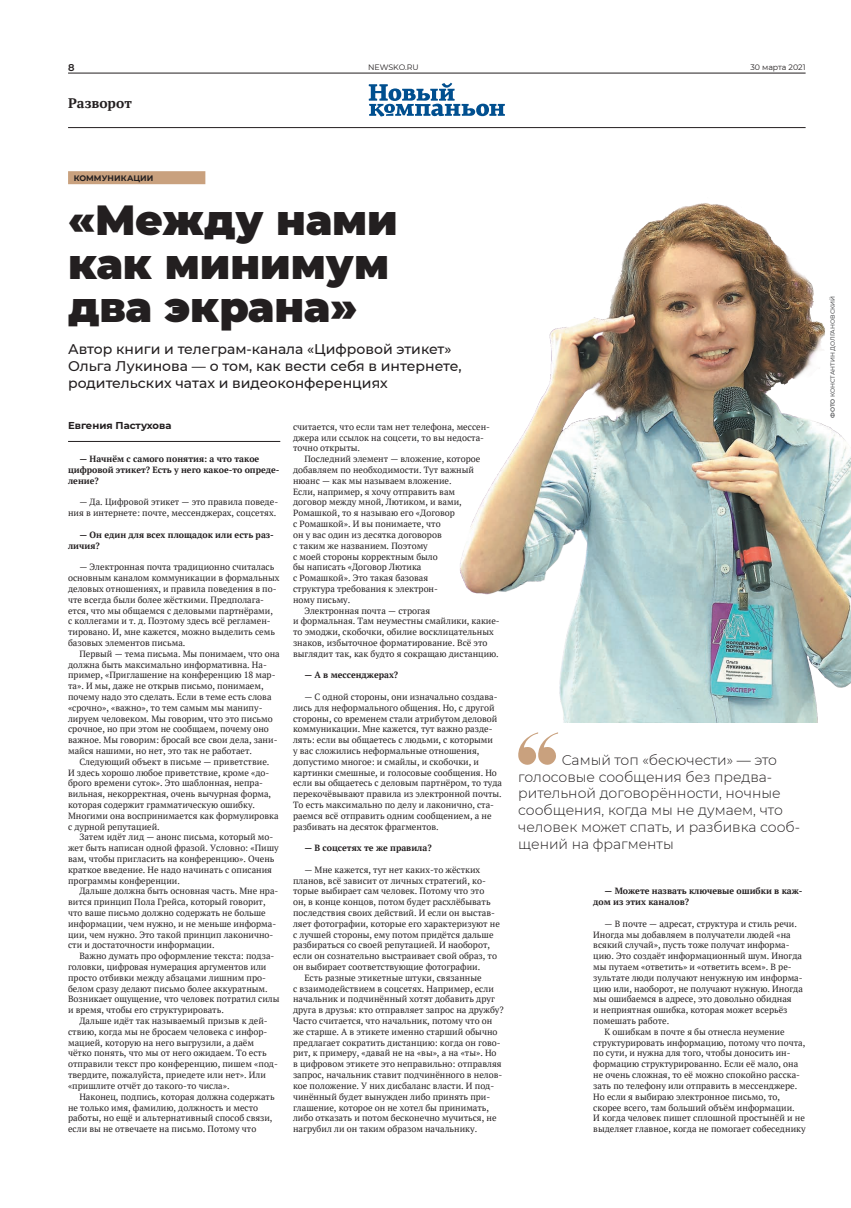
<style>
.page{position:relative;width:851px;height:1208px;background:#fff}
.page>*{position:absolute;margin:0;border:0;box-sizing:border-box;transform-origin:0 0}
.Заголовок_42{font:900 42px/43.2px "Montserrat";color:#231f20}
.Цитата_1{font:300 14px/16.8px "Montserrat";color:#231f20}
.Лид{font:500 14px/16.8px "Montserrat";color:#231f20}
.t1{font:700 13.8px "PT Serif";letter-spacing:.005em;color:#231f20}
.Автор{font:700 10px "Montserrat";color:#231f20}
.t2{font:600 9.9px "Montserrat";color:#231f20}
.Основной_текст{font:9px/10.8px "PT Serif";color:#231f20}
.Вопрос_в_интервью{font:700 9px/10.8px "PT Serif";color:#231f20}
.Рубрика{font:700 8px "Montserrat";letter-spacing:.005em;color:#231f20}
.t3{font:7.9px "Montserrat";color:#231f20}
.Фотограф{font:500 6px "Montserrat";color:#57585a}
.s1{font-weight:600}
</style>
<div class="page">
<hr style="left:68px;top:127px;width:737px;height:1px;background:#231f20">
<hr style="left:68px;top:73px;width:737px;height:1px;background:#231f20">
<svg style="left:368px;top:83px;width:137px;height:34px"></svg>
<div style="left:68px;top:171px;width:137px;height:13px;background:#c9a17e"></div>
<hr style="left:68px;top:441px;width:212px;height:1px;background:#231f20">
<img style="left:460px;top:203px;width:390px;height:519px">
<svg style="left:518px;top:732px;width:40px;height:33px"></svg>
<p class="t2" style="left:68px;top:60px;width:8px">8</p>
<p class="t3" style="left:368px;top:62px;width:52px">NEWSKO.RU</p>
<p class="t3" style="left:750px;top:62px;width:57px">30 марта 2021</p>
<p class="t1" style="left:68px;top:93px;width:65px">Разворот</p>
<p class="Рубрика" style="left:74px;top:173px;width:81px">КОММУНИКАЦИИ</p>
<p class="Заголовок_42" style="left:68px;top:196px;width:331px">«Между нами как минимум два экрана»</p>
<p class="Лид" style="left:68px;top:340px;width:395px">Автор книги и телеграм-канала «Цифровой этикет»<br>Ольга Лукинова — о том, как вести себя в интернете, родительских чатах и видеоконференциях</p>
<p class="Автор" style="left:68px;top:418px;width:105px">Евгения Пастухова</p>
<p class="Вопрос_в_интервью" style="left:68px;top:453px;width:213px;text-indent:11px">— Начнём с самого понятия: а что такое цифровой этикет? Есть у него какое-то опреде&shy;ление?</p>
<p class="Основной_текст" style="left:68px;top:497px;width:211px;text-align:right">— Да. Цифровой этикет — это правила поведе&shy;ния в интернете: почте, мессенджерах, соцсетях.</p>
<p class="Вопрос_в_интервью" style="left:68px;top:529px;width:207px;text-indent:11px">— Он един для всех площадок или есть раз&shy;личия?</p>
<p class="Основной_текст" style="left:68px;top:561px;width:213px;text-indent:11px">— Электронная почта традиционно считалась основным каналом коммуникации в формальных деловых отношениях, и правила поведения в по&shy;чте всегда были более жёсткими. Предполага&shy;ется, что мы общаемся с деловыми партнёрами,<br>с коллегами и т. д. Поэтому здесь всё регламен&shy;тировано. И, мне кажется, можно выделить семь базовых элементов письма.</p>
<p class="Основной_текст" style="left:68px;top:648px;width:213px;text-indent:11px">Первый — тема письма. Мы понимаем, что она должна быть максимально информативна. На&shy;пример, «Приглашение на конференцию 18 мар&shy;та». И мы, даже не открыв письмо, понимаем, почему надо это сделать. Если в теме есть слова «срочно», «важно», то тем самым мы манипу&shy;лируем человеком. Мы говорим, что это письмо срочное, но при этом не сообщаем, почему оно важное. Мы говорим: бросай все свои дела, зани&shy;майся нашими, но нет, это так не работает.</p>
<p class="Основной_текст" style="left:68px;top:756px;width:212px;text-indent:11px">Следующий объект в письме — приветствие.<br>И здесь хорошо любое приветствие, кроме «до&shy;брого времени суток». Это шаблонная, непра&shy;вильная, некорректная, очень вычурная форма, которая содержит грамматическую ошибку.<br>Многими она воспринимается как формулировка с дурной репутацией.</p>
<p class="Основной_текст" style="left:68px;top:831px;width:212px;text-indent:11px">Затем идёт лид — анонс письма, который мо&shy;жет быть написан одной фразой. Условно: «Пишу вам, чтобы пригласить на конференцию». Очень краткое введение. Не надо начинать с описания программы конференции.</p>
<p class="Основной_текст" style="left:68px;top:885px;width:212px;text-indent:11px">Дальше должна быть основная часть. Мне нра&shy;вится принцип Пола Грейса, который говорит, что ваше письмо должно содержать не больше информации, чем нужно, и не меньше информа&shy;ции, чем нужно. Это такой принцип лаконично&shy;сти и достаточности информации.</p>
<p class="Основной_текст" style="left:68px;top:950px;width:213px;text-indent:11px">Важно думать про оформление текста: подза&shy;головки, цифровая нумерация аргументов или просто отбивки между абзацами лишним про&shy;белом сразу делают письмо более аккуратным.<br>Возникает ощущение, что человек потратил силы и время, чтобы его структурировать.</p>
<p class="Основной_текст" style="left:68px;top:1015px;width:211px;text-indent:11px">Дальше идёт так называемый призыв к дей&shy;ствию, когда мы не бросаем человека с инфор&shy;мацией, которую на него выгрузили, а даём чётко понять, что мы от него ожидаем. То есть отправили текст про конференцию, пишем «под&shy;твердите, пожалуйста, приедете или нет». Или «пришлите отчёт до такого-то числа».</p>
<p class="Основной_текст" style="left:68px;top:1091px;width:208px;text-indent:11px">Наконец, подпись, которая должна содержать не только имя, фамилию, должность и место работы, но ещё и альтернативный способ связи, если вы не отвечаете на письмо. Потому что</p>
<p class="Основной_текст" style="left:293px;top:421px;width:198px">считается, что если там нет телефона, мессен&shy;джера или ссылок на соцсети, то вы недоста&shy;точно открыты.</p>
<p class="Основной_текст" style="left:293px;top:453px;width:189px;text-indent:11px">Последний элемент — вложение, которое добавляем по необходимости. Тут важный нюанс — как мы называем вложение.<br>Если, например, я хочу отправить вам договор между мной, Лютиком, и вами,<br>Ромашкой, то я называю его «Договор<br>с Ромашкой». И вы понимаете, что<br>он у вас один из десятка договоров<br>с таким же названием. Поэтому<br>с моей стороны корректным было<br>бы написать «Договор Лютика<br>с Ромашкой». Это такая базовая<br>структура требования к электрон-<br>ному письму.</p>
<p class="Основной_текст" style="left:293px;top:605px;width:208px;text-indent:11px">Электронная почта — строгая<br>и формальная. Там неуместны смайлики, какие&shy;то эмоджи, скобочки, обилие восклицательных знаков, избыточное форматирование. Всё это выглядит так, как будто я сокращаю дистанцию.</p>
<p class="Вопрос_в_интервью" style="left:304px;top:669px;width:95px">— А в мессенджерах?</p>
<p class="Основной_текст" style="left:293px;top:691px;width:210px;text-indent:11px">— С одной стороны, они изначально создава&shy;лись для неформального общения. Но, с другой стороны, со временем стали атрибутом деловой коммуникации. Мне кажется, тут важно разде&shy;лять: если вы общаетесь с людьми, с которыми<br>у вас сложились неформальные отношения, допустимо многое: и смайлы, и скобочки, и картинки смешные, и голосовые сообщения. Но если вы общаетесь с деловым партнёром, то туда перекочёвывают правила из электронной почты.<br>То есть максимально по делу и лаконично, ста&shy;раемся всё отправить одним сообщением, а не разбивать на десяток фрагментов.</p>
<p class="Вопрос_в_интервью" style="left:304px;top:842px;width:129px">— В соцсетях те же правила?</p>
<p class="Основной_текст" style="left:293px;top:864px;width:208px;text-indent:11px">— Мне кажется, тут нет каких-то жёстких планов, всё зависит от личных стратегий, ко&shy;торые выбирает сам человек. Потому что это<br>он, в конце концов, потом будет расхлёбывать последствия своих действий. И если он выстав&shy;ляет фотографии, которые его характеризуют не с лучшей стороны, ему потом придётся дальше разбираться со своей репутацией. И наоборот, если он сознательно выстраивает свой образ, то он выбирает соответствующие фотографии.</p>
<p class="Основной_текст" style="left:293px;top:972px;width:212px;text-indent:11px">Есть разные этикетные штуки, связанные<br>с взаимодействием в соцсетях. Например, если начальник и подчинённый хотят добавить друг друга в друзья: кто отправляет запрос на дружбу?<br>Часто считается, что начальник, потому что он же старше. А в этикете именно старший обычно предлагает сократить дистанцию: когда он гово&shy;рит, к примеру, «давай не на «вы», а на «ты». Но<br>в цифровом этикете это неправильно: отправляя запрос, начальник ставит подчинённого в нелов&shy;кое положение. У них дисбаланс власти. И под&shy;чинённый будет вынужден либо принять при&shy;глашение, которое он не хотел бы принимать, либо отказать и потом бесконечно мучиться, не нагрубил ли он таким образом начальнику.</p>
<p class="Цитата_1" style="left:518px;top:751px;width:283px;text-indent:43px">Самый топ «бесючести» — это голосовые сообщения без предва&shy;рительной договорённости, ночные сообщения, когда мы не думаем, что человек может спать, и разбивка сооб&shy;щений на фрагменты</p>
<p class="Вопрос_в_интервью" style="left:593px;top:885px;width:211px;text-indent:11px">— Можете назвать ключевые ошибки в каж&shy;дом из этих каналов?</p>
<p class="Основной_текст" style="left:593px;top:918px;width:211px;text-indent:11px">— В почте — адресат, структура и стиль речи.<br>Иногда мы добавляем в получатели людей «на всякий случай», пусть тоже получат информа&shy;цию. Это создаёт информационный шум. Иногда мы путаем «ответить» и «ответить всем». В ре&shy;зультате люди получают ненужную им информа&shy;цию или, наоборот, не получают нужную. Иногда мы ошибаемся в адресе, это довольно обидная<br>и неприятная ошибка, которая может всерьёз помешать работе.</p>
<p class="Основной_текст" style="left:593px;top:1026px;width:214px;text-indent:11px">К ошибкам в почте я бы отнесла неумение структурировать информацию, потому что почта, по сути, и нужна для того, чтобы доносить ин&shy;формацию структурированно. Если её мало, она не очень сложная, то её можно спокойно расска&shy;зать по телефону или отправить в мессенджере.<br>Но если я выбираю электронное письмо, то, скорее всего, там больший объём информации.<br>И когда человек пишет сплошной простынёй и не выделяет главное, когда не помогает собеседнику</p>
<p class="Фотограф" style="left:828px;top:418px;width:123px;rotate:-90deg"><span class="s1">ФОТО</span> КОНСТАНТИН ДОЛГАНОВСКИЙ</p>
</div>
